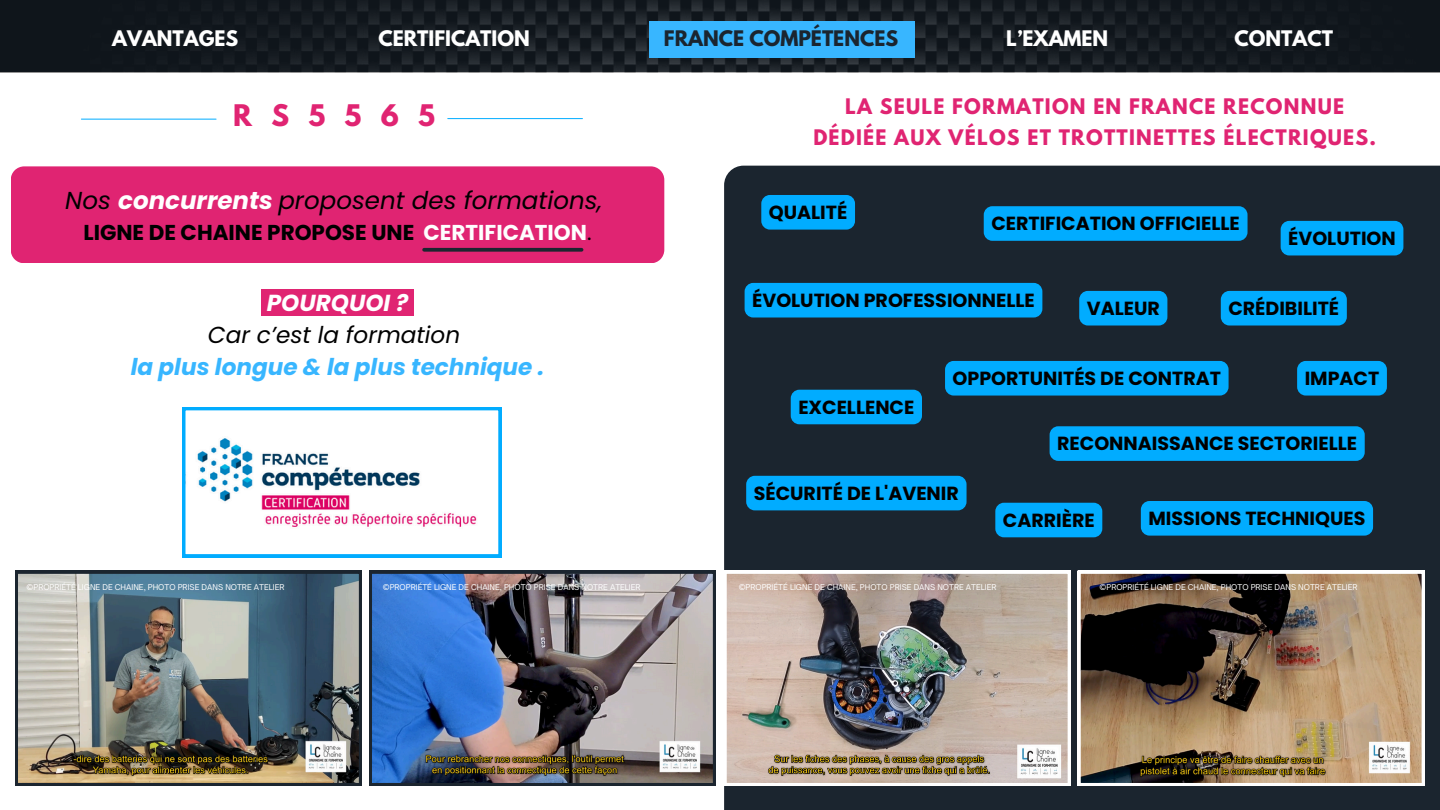
<style>
.page{position:relative;width:1440px;height:810px;background:#fff}
.page>*{position:absolute;margin:0;border:0;box-sizing:border-box;transform-origin:0 0}
.t1{font:700 26.4px "League Spartan";letter-spacing:.73em;color:#e02472}
.t2{font:italic 24.5px "Poppins";color:#000}
.t3{font:italic 700 23.1px "Poppins";color:#38b6ff}
.t4{font:italic 23.1px "Poppins";color:#000}
.t5{font:italic 700 23.1px "Poppins";color:#fff}
.t6{font:700 21.5px "Poppins";color:#000}
.t7{font:700 19px "Poppins";color:#000}
.t8{font:700 19px/30.8px "League Spartan";letter-spacing:.065em;color:#e02472;text-align:center}
.t9{font:700 19px "League Spartan";color:#fff}
.t10{font:700 19px "League Spartan";color:#1b252f}
.t11{font:7.6px "Open Sauce One";color:#fff}
.s1{font-weight:700;color:#fff}
.s2{color:#fefefe}
.s3{font-weight:400}
</style>
<div class="page">
<img style="left:0;top:0;width:1440px;height:72px">
<div style="left:649px;top:21px;width:265px;height:36px;background:#38b6ff"></div>
<div style="left:724px;top:166px;width:716px;height:644px;background:#1b252f"></div>
<img style="left:369px;top:571px;width:347px;height:215px">
<img style="left:15px;top:571px;width:347px;height:215px">
<img style="left:724px;top:571px;width:346px;height:215px">
<img style="left:1078px;top:571px;width:347px;height:215px">
<div style="left:11px;top:166px;width:653px;height:97px;background:#e02472"></div>
<hr style="left:448px;top:118px;width:134px;height:1px;background:#01acff">
<svg style="left:424px;top:248px;width:158px;height:4px"></svg>
<hr style="left:81px;top:119px;width:135px;height:1px;background:#01acff">
<svg style="left:183px;top:407px;width:318px;height:150px"></svg>
<div style="left:261px;top:289px;width:153px;height:27px;background:#e02472"></div>
<div style="left:761px;top:195px;width:94px;height:35px;background:#01acff;border-radius:9px"></div>
<div style="left:984px;top:206px;width:264px;height:35px;background:#01acff;border-radius:9px"></div>
<div style="left:1221px;top:291px;width:126px;height:35px;background:#01acff"></div>
<div style="left:1281px;top:221px;width:122px;height:34px;background:#01acff"></div>
<div style="left:745px;top:283px;width:297px;height:35px;background:#01acff;border-radius:9px"></div>
<div style="left:1297px;top:361px;width:90px;height:35px;background:#01acff;border-radius:9px"></div>
<div style="left:995px;top:503px;width:107px;height:34px;background:#01acff;border-radius:9px"></div>
<div style="left:1079px;top:291px;width:88px;height:35px;background:#01acff;border-radius:9px"></div>
<div style="left:746px;top:476px;width:221px;height:34px;background:#01acff;border-radius:9px"></div>
<div style="left:1141px;top:501px;width:232px;height:35px;background:#01acff;border-radius:9px"></div>
<div style="left:1050px;top:426px;width:315px;height:35px;background:#01acff;border-radius:9px"></div>
<div style="left:791px;top:390px;width:131px;height:34px;background:#01acff"></div>
<div style="left:945px;top:361px;width:284px;height:35px;background:#01acff;border-radius:9px"></div>
<h4 class="t9" style="left:112px;top:29px;width:128px">AVANTAGES</h4>
<h1 class="t9" style="left:378px;top:29px;width:153px">CERTIFICATION</h1>
<h4 class="t10" style="left:664px;top:29px;width:236px">FRANCE COMPÉTENCES</h4>
<h4 class="t9" style="left:1006px;top:29px;width:104px">L’EXAMEN</h4>
<h4 class="t9" style="left:1235px;top:29px;width:100px">CONTACT</h4>
<h4 class="t1" style="left:233px;top:102px;width:203px">RS5565</h4>
<h4 class="t2" style="left:65px;top:184px;width:539px">Nos <span class="s1">concurrents</span> proposent des formations,</h4>
<h4 class="t6" style="left:83px;top:217px;width:510px">LIGNE DE CHAINE PROPOSE UNE <span class="s2">CERTIFICATION</span><span class="s3">.</span></h4>
<h3 class="t5" style="left:267px;top:286px;width:143px">POURQUOI ?</h3>
<h3 class="t4" style="left:208px;top:319px;width:254px">Car c’est la formation</h3>
<h3 class="t3" style="left:131px;top:351px;width:415px">la plus longue &amp; la plus technique .</h3>
<h3 class="t8" style="left:813px;top:93px;width:564px">LA SEULE FORMATION EN FRANCE RECONNUE<br>DÉDIÉE AUX VÉLOS ET TROTTINETTES ÉLECTRIQUES.</h3>
<p class="t7" style="left:769px;top:199px;width:80px">QUALITÉ</p>
<h4 class="t7" style="left:991px;top:210px;width:250px">CERTIFICATION OFFICIELLE</h4>
<h4 class="t7" style="left:1288px;top:225px;width:109px">ÉVOLUTION</h4>
<h4 class="t7" style="left:752px;top:287px;width:284px">ÉVOLUTION PROFESSIONNELLE</h4>
<h4 class="t7" style="left:1087px;top:295px;width:74px">VALEUR</h4>
<h4 class="t7" style="left:1228px;top:295px;width:112px">CRÉDIBILITÉ</h4>
<h4 class="t7" style="left:798px;top:394px;width:118px">EXCELLENCE</h4>
<h2 class="t7" style="left:953px;top:365px;width:270px">OPPORTUNITÉS DE CONTRAT</h2>
<h4 class="t7" style="left:1305px;top:365px;width:76px">IMPACT</h4>
<h4 class="t7" style="left:754px;top:480px;width:207px">SÉCURITÉ DE L'AVENIR</h4>
<h4 class="t7" style="left:1057px;top:430px;width:301px">RECONNAISSANCE SECTORIELLE</h4>
<h4 class="t7" style="left:1003px;top:507px;width:93px">CARRIÈRE</h4>
<h4 class="t7" style="left:1148px;top:505px;width:219px">MISSIONS TECHNIQUES</h4>
<p class="t11" style="left:27px;top:582px;width:259px">©PROPRIÉTÉ LIGNE DE CHAINE, PHOTO PRISE DANS NOTRE ATELIER</p>
<p class="t11" style="left:383px;top:582px;width:259px">©PROPRIÉTÉ LIGNE DE CHAINE, PHOTO PRISE DANS NOTRE ATELIER</p>
<p class="t11" style="left:739px;top:582px;width:259px">©PROPRIÉTÉ LIGNE DE CHAINE, PHOTO PRISE DANS NOTRE ATELIER</p>
<p class="t11" style="left:1100px;top:582px;width:259px">©PROPRIÉTÉ LIGNE DE CHAINE, PHOTO PRISE DANS NOTRE ATELIER</p>
</div>
